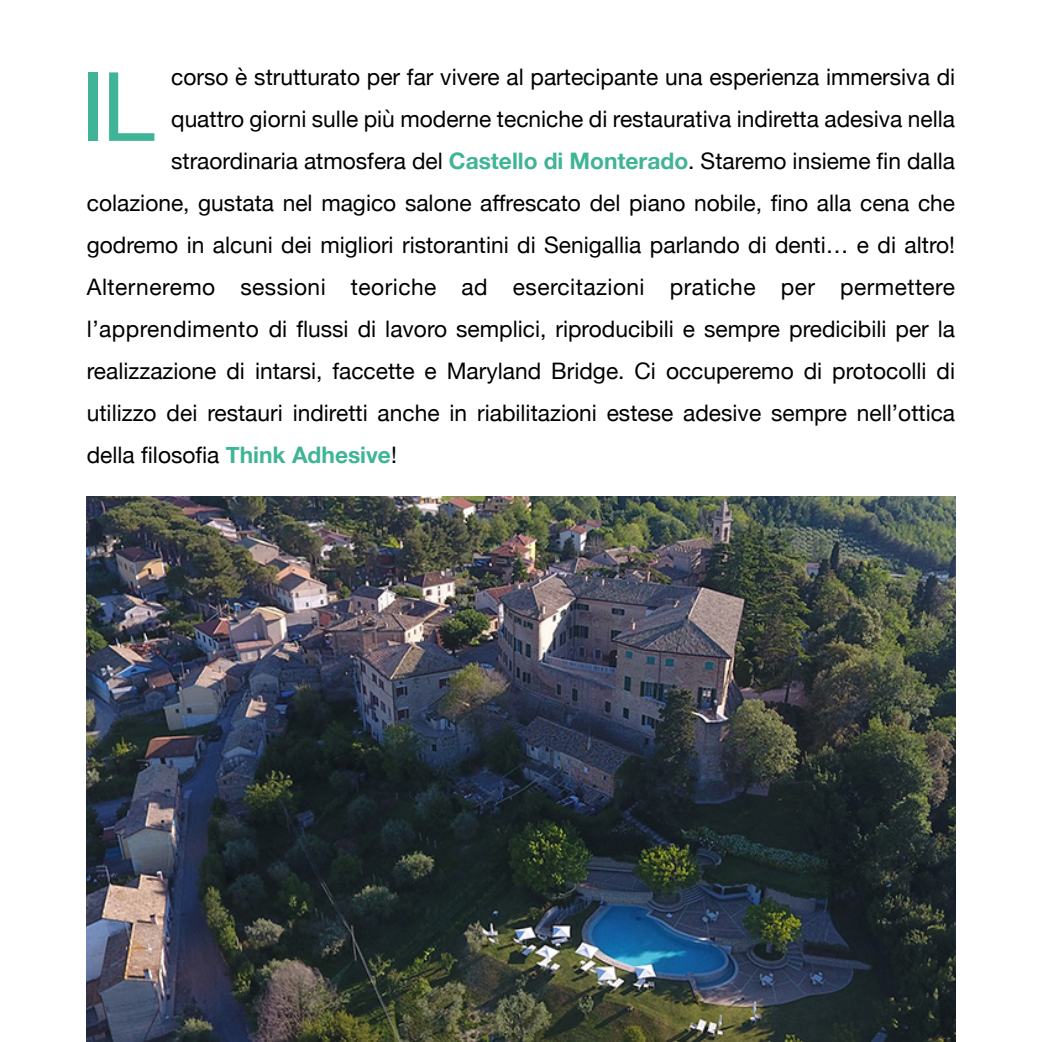
<style>
.page{position:relative;width:1042px;height:1042px;background:#fff}
.page>*{position:absolute;margin:0;border:0;box-sizing:border-box;transform-origin:0 0}
.t1{font:95.9px "Helvetica Neue";color:#40b496}
.t2{font:22.75px "Helvetica Neue";color:#000}
.t3{font:22.75px "Helvetica Neue";letter-spacing:.02em;color:#000}
.s1{font-weight:700;color:#40b496}
</style>
<div class="page">
<img style="left:87px;top:497px;width:868px;height:545px">
<p class="t2" style="left:171px;top:60px;width:785px">corso è strutturato per far vivere al partecipante una esperienza immersiva di</p>
<p class="t2" style="left:171px;top:102px;width:785px">quattro giorni sulle più moderne tecniche di restaurativa indiretta adesiva nella</p>
<p class="t2" style="left:171px;top:144px;width:785px">straordinaria atmosfera del <span class="s1">Castello di Monterado</span>. Staremo insieme fin dalla</p>
<p class="t2" style="left:87px;top:186px;width:870px">colazione, gustata nel magico salone affrescato del piano nobile, fino alla cena che</p>
<p class="t2" style="left:87px;top:228px;width:870px">godremo in alcuni dei migliori ristorantini di Senigallia parlando di denti… e di altro!</p>
<p class="t3" style="left:87px;top:270px;width:870px">Alterneremo sessioni teoriche ad esercitazioni pratiche per permettere</p>
<p class="t2" style="left:87px;top:312px;width:870px">l’apprendimento di flussi di lavoro semplici, riproducibili e sempre predicibili per la</p>
<p class="t2" style="left:87px;top:354px;width:870px">realizzazione di intarsi, faccette e Maryland Bridge. Ci occuperemo di protocolli di</p>
<p class="t2" style="left:87px;top:396px;width:870px">utilizzo dei restauri indiretti anche in riabilitazioni estese adesive sempre nell’ottica</p>
<p class="t2" style="left:87px;top:438px;width:312px">della filosofia <span class="s1">Think Adhesive</span>!</p>
<h1 class="t1" style="left:81px;top:38px;width:76px">IL</h1>
</div>
